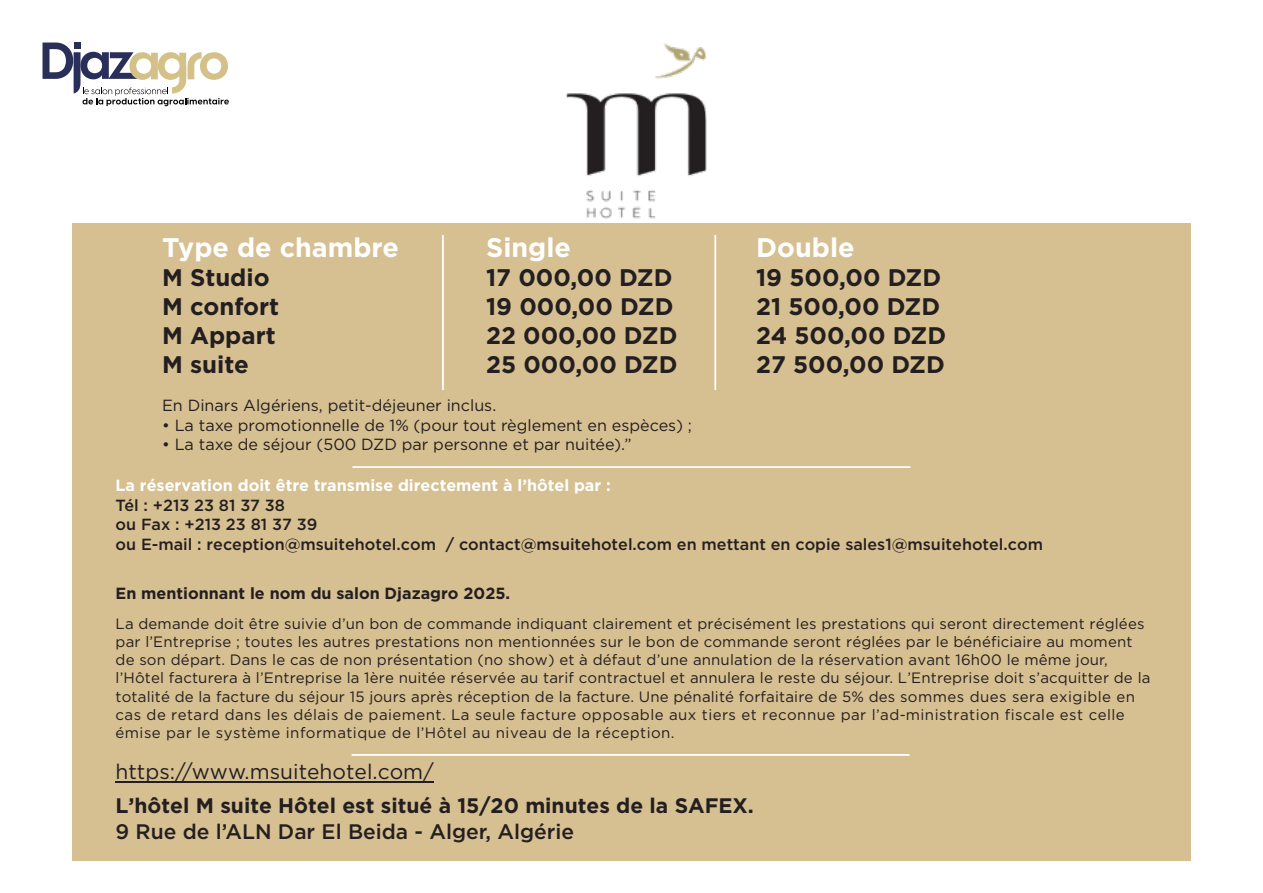
<style>
.page{position:relative;width:1263px;height:893px;background:#fff}
.page>*{position:absolute;margin:0;border:0;box-sizing:border-box;transform-origin:0 0}
.t1{font:700 26.85px "Gotham";color:#fff}
.t2{font:700 24px "Gotham";color:#231f20}
.t3{font:700 21px/34.2px "Gotham";color:#231f20}
.t4{font:500 21px "Gotham";color:#231f20}
.t5{font:500 16.2px/19.5px "Gotham";color:#231f20}
.t6{font:16.2px "Gotham";color:#231f20}
.t7{font:700 16.2px "Gotham";color:#231f20}
.t8{font:15px/18.1px "Gotham";letter-spacing:.01em;color:#231f20}
.s1{font-weight:700;color:#fff}
.s2{font-weight:400}
</style>
<div class="page">
<img style="left:566px;top:43px;width:141px;height:176px">
<svg style="left:43px;top:43px;width:186px;height:63px"></svg>
<div style="left:72px;top:223px;width:1119px;height:638px;background:#d6bf91"></div>
<hr style="left:442px;top:235px;width:2px;height:155px;background:#fff">
<hr style="left:714px;top:235px;width:2px;height:155px;background:#fff">
<hr style="left:352px;top:466px;width:558px;height:2px;background:#fff">
<hr style="left:352px;top:754px;width:557px;height:2px;background:#fff">
<hr style="left:116px;top:781px;width:318px;height:1px;background:#231f20">
<p class="t1" style="left:162px;top:230px;width:238px">Type de chambre</p>
<p class="t1" style="left:486px;top:230px;width:86px">Single</p>
<p class="t1" style="left:756px;top:230px;width:100px">Double</p>
<p class="t2" style="left:162px;top:262px;width:109px">M Studio</p>
<p class="t2" style="left:486px;top:262px;width:188px">17 000,00 DZD</p>
<p class="t2" style="left:756px;top:262px;width:187px">19 500,00 DZD</p>
<p class="t2" style="left:162px;top:291px;width:119px">M confort</p>
<p class="t2" style="left:486px;top:291px;width:189px">19 000,00 DZD</p>
<p class="t2" style="left:756px;top:291px;width:186px">21 500,00 DZD</p>
<p class="t2" style="left:162px;top:319px;width:115px">M Appart</p>
<p class="t2" style="left:486px;top:319px;width:193px">22 000,00 DZD</p>
<p class="t2" style="left:756px;top:319px;width:192px">24 500,00 DZD</p>
<p class="t2" style="left:162px;top:348px;width:88px">M suite</p>
<p class="t2" style="left:486px;top:348px;width:193px">25 000,00 DZD</p>
<p class="t2" style="left:756px;top:348px;width:190px">27 500,00 DZD</p>
<p class="t6" style="left:162px;top:395px;width:336px">En Dinars Algériens, petit-déjeuner inclus.</p>
<p class="t6" style="left:162px;top:415px;width:531px">• La taxe promotionnelle de 1% (pour tout règlement en espèces) ;</p>
<p class="t6" style="left:162px;top:434px;width:471px">• La taxe de séjour (500 DZD par personne et par nuitée).”</p>
<p class="t5" style="left:116px;top:475px;width:929px"><span class="s1">La réservation doit être transmise directement à l’hôtel par :<br></span>Tél : +213 23 81 37 38<br>ou Fax : +213 23 81 37 39<br>ou E-mail : reception@msuitehotel.com / contact@msuitehotel.com en mettant en copie sales1@msuitehotel.com</p>
<p class="t7" style="left:116px;top:582px;width:396px">En mentionnant le nom du salon Djazagro 2025.</p>
<p class="t8" style="left:116px;top:614px;width:1036px">La demande doit être suivie d’un bon de commande indiquant clairement et précisément les prestations qui seront directement réglées par l’Entreprise ; toutes les autres prestations non mentionnées sur le bon de commande seront réglées par le bénéficiaire au moment de son départ. Dans le cas de non présentation (no show) et à défaut d’une annulation de la réservation avant 16h00 le même jour, l’Hôtel facturera à l’Entreprise la 1ère nuitée réservée au tarif contractuel et annulera le reste du séjour. L’Entreprise doit s’acquitter de la totalité de la facture du séjour 15 jours après réception de la facture. Une pénalité forfaitaire de 5% des sommes dues sera exigible en cas de retard dans les délais de paiement. La seule facture opposable aux tiers et reconnue par l’ad-ministration fiscale est celle émise par le système informatique de l’Hôtel au niveau de la réception.</p>
<p class="t3" style="left:116px;top:754px;width:640px"><span class="s2">https://www.msuitehotel.com/<br></span>L’hôtel M suite Hôtel est situé à 15/20 minutes de la SAFEX.</p>
<p class="t4" style="left:116px;top:818px;width:460px">9 Rue de l’ALN Dar El Beida - Alger, Algérie</p>
</div>
